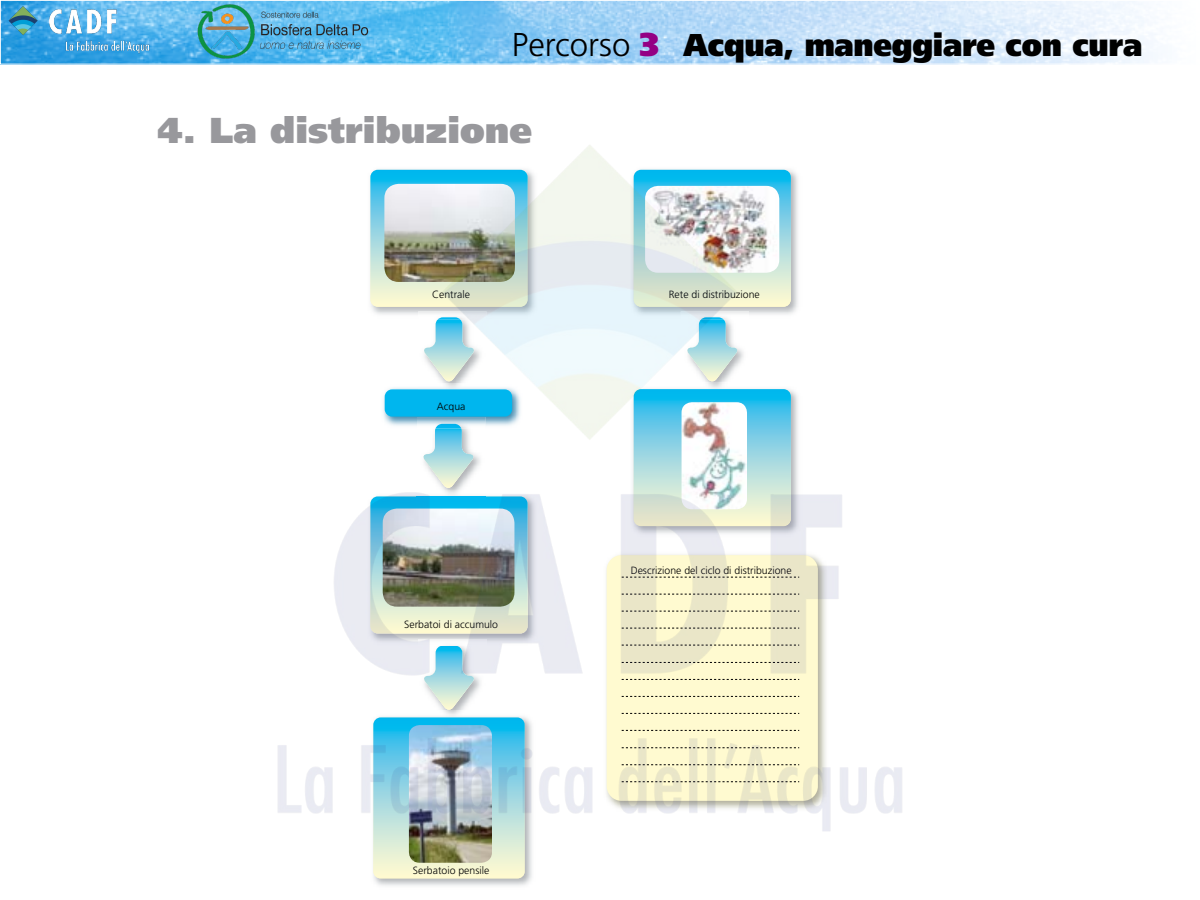
<style>
.page{position:relative;width:1200px;height:900px;background:#fff}
.page>*{position:absolute;margin:0;border:0;box-sizing:border-box;transform-origin:0 0}
.t1{font:900 36px "Frutiger";color:#98989c}
.t2{font:900 31.5px "Frutiger";letter-spacing:-.01em;color:#000;scale:.94 1}
.t3{font:300 10.5px "Frutiger";color:#000}
.s1{font-weight:300;font-size:33px}
.s2{font-size:33px;color:#940084}
</style>
<div class="page">
<img style="left:2px;top:2px;width:1156px;height:60px">
<div style="left:0;top:0;width:1200px;height:64px;border:1px solid #fff"></div>
<img style="left:374px;top:864px;width:158px;height:22px">
<svg style="left:373px;top:864px;width:152px;height:15px"></svg>
<img style="left:4px;top:4px;width:177px;height:53px">
<img style="left:278px;top:145px;width:624px;height:719px">
<img style="left:191px;top:4px;width:183px;height:55px">
<h2 class="t2" style="left:512px;top:25px;width:672px"><span class="s1">Percorso</span> <span class="s2">3</span> Acqua, maneggiare con cura</h2>
<h1 class="t1" style="left:158px;top:108px;width:376px">4. La distribuzione</h1>
<p class="t3" style="left:432px;top:288px;width:39px">Centrale</p>
<p class="t3" style="left:437px;top:400px;width:30px">Acqua</p>
<p class="t3" style="left:404px;top:618px;width:95px">Serbatoi di accumulo</p>
<p class="t3" style="left:413px;top:864px;width:78px">Serbatoio pensile</p>
<p class="t3" style="left:669px;top:288px;width:93px">Rete di distribuzione</p>
<p class="t3" style="left:631px;top:565px;width:163px">Descrizione del ciclo di distribuzione</p>
</div>
